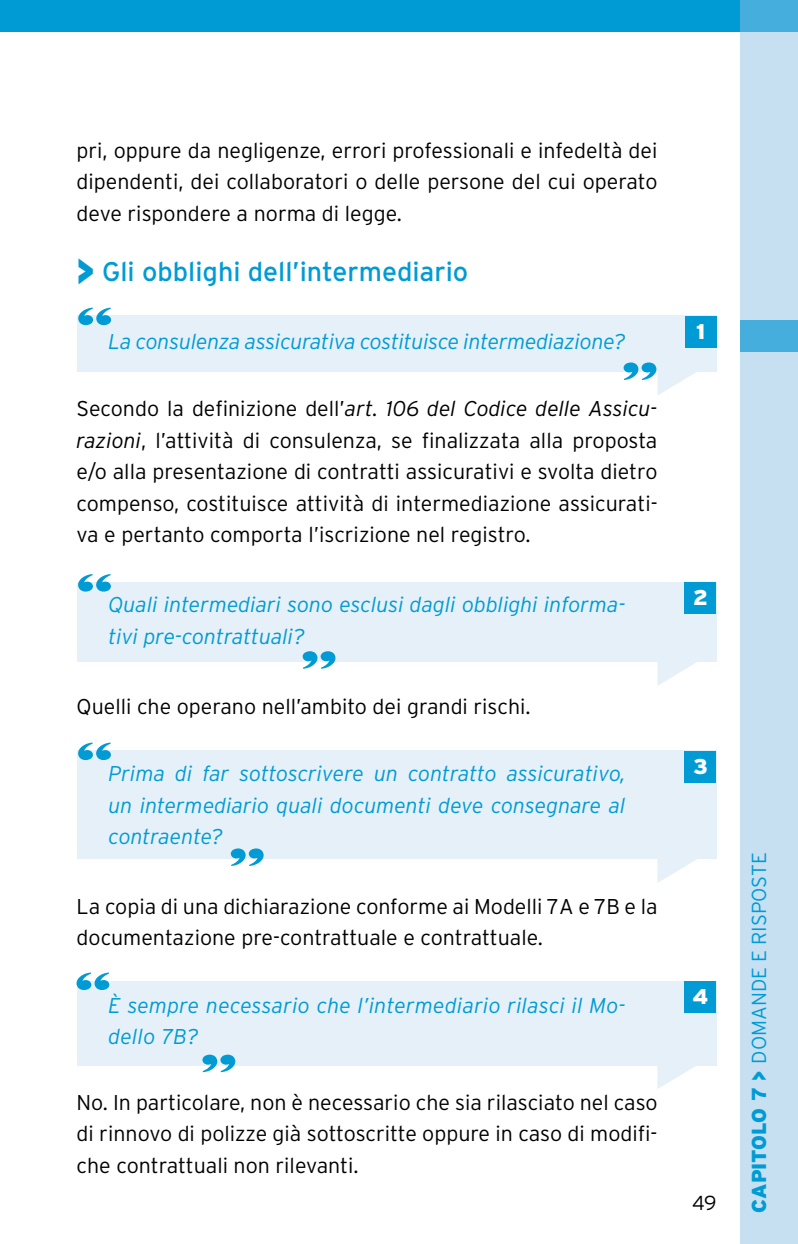
<style>
.page{position:relative;width:798px;height:1244px;background:#fff}
.page>*{position:absolute;margin:0;border:0;box-sizing:border-box;transform-origin:0 0}
.t1{font:54px "Latin Wide";color:#009bd4}
.t2{font:27px "Interstate";color:#009bd4}
.t3{font:300 21.38px/31.5px "Interstate";color:#000;text-align:justify}
.t4{font:italic 300 21.38px/31.5px "Interstate";color:#009bd4}
.t5{font:900 21.38px "Interstate";color:#fff}
.t6{font:300 20.25px "Interstate";color:#009bd4}
.t7{font:300 20.25px "Interstate";color:#000}
.s1{font-weight:900;font-size:36px}
.s2{font-style:italic}
.s3{font-weight:900}
</style>
<div class="page">
<div style="left:0;top:0;width:797px;height:31px;background:#009bd4"></div>
<div style="left:740px;top:0;width:57px;height:1244px;background:#c6e0f2"></div>
<div style="left:77px;top:980px;width:639px;height:85px;background:#e6f0f9"></div>
<div style="left:684px;top:980px;width:32px;height:32px;background:#009bd4"></div>
<svg style="left:657px;top:1065px;width:40px;height:24px"></svg>
<div style="left:77px;top:751px;width:639px;height:108px;background:#e6f0f9"></div>
<div style="left:684px;top:751px;width:32px;height:31px;background:#009bd4"></div>
<svg style="left:657px;top:859px;width:40px;height:24px"></svg>
<div style="left:77px;top:582px;width:639px;height:80px;background:#e6f0f9"></div>
<div style="left:684px;top:582px;width:32px;height:32px;background:#009bd4"></div>
<svg style="left:657px;top:662px;width:39px;height:24px"></svg>
<div style="left:77px;top:316px;width:639px;height:56px;background:#e6f0f9"></div>
<div style="left:684px;top:316px;width:32px;height:32px;background:#009bd4"></div>
<svg style="left:657px;top:372px;width:39px;height:23px"></svg>
<p class="t3" style="left:77px;top:134px;width:582px">pri, oppure da negligenze, errori professionali e infedeltà dei dipendenti, dei collaboratori o delle persone del cui operato deve rispondere a norma di legge.</p>
<p class="t2" style="left:77px;top:257px;width:393px"><span class="s1">&gt;</span> Gli obblighi dell’intermediario</p>
<h1 class="t1" style="left:74px;top:293px;width:43px">“</h1>
<p class="t4" style="left:108px;top:325px;width:518px">La consulenza assicurativa costituisce intermediazione?</p>
<h1 class="t1" style="left:619px;top:348px;width:43px">”</h1>
<p class="t3" style="left:77px;top:393px;width:582px">Secondo la definizione dell’<span class="s2">art. 106 del Codice delle assicu&shy;razioni</span>, l’attività di consulenza, se finalizzata alla proposta e/o alla presentazione di contratti assicurativi e svolta dietro compenso, costituisce attività di intermediazione assicurati&shy;va e pertanto comporta l’iscrizione nel registro.</p>
<h1 class="t1" style="left:74px;top:559px;width:43px">“</h1>
<p class="t4" style="left:108px;top:589px;width:518px">Quali intermediari sono esclusi dagli obblighi informa&shy;tivi pre-contrattuali?</p>
<h1 class="t1" style="left:298px;top:636px;width:43px">”</h1>
<p class="t3" style="left:77px;top:690px;width:455px">Quelli che operano nell’ambito dei grandi rischi.</p>
<h1 class="t1" style="left:74px;top:728px;width:43px">“</h1>
<p class="t4" style="left:108px;top:757px;width:518px;text-align:justify">Prima di far sottoscrivere un contratto assicurativo, un intermediario quali documenti deve consegnare al contraente?</p>
<h1 class="t1" style="left:226px;top:834px;width:43px">”</h1>
<p class="t3" style="left:77px;top:890px;width:582px">La copia di una dichiarazione conforme ai modelli 7A e 7B e la documentazione pre-contrattuale e contrattuale.</p>
<h1 class="t1" style="left:72px;top:958px;width:43px">“</h1>
<p class="t4" style="left:108px;top:989px;width:518px">è sempre necessario che l’intermediario rilasci il mo&shy;dello 7B?</p>
<h1 class="t1" style="left:198px;top:1040px;width:43px">”</h1>
<p class="t3" style="left:77px;top:1086px;width:582px">No. In particolare, non è necessario che sia rilasciato nel caso di rinnovo di polizze già sottoscritte oppure in caso di modifi&shy;che contrattuali non rilevanti.</p>
<p class="t5" style="left:695px;top:319px;width:10px">1</p>
<p class="t5" style="left:692px;top:585px;width:16px">2</p>
<p class="t5" style="left:693px;top:754px;width:16px">3</p>
<p class="t5" style="left:692px;top:984px;width:17px">4</p>
<p class="t7" style="left:691px;top:1191px;width:26px">49</p>
<p class="t6" style="left:747px;top:1212px;width:362px;rotate:-90deg"><span class="s3">CAPITOLO 7 &gt;</span> DOMANDE E RISPOSTE</p>
</div>
